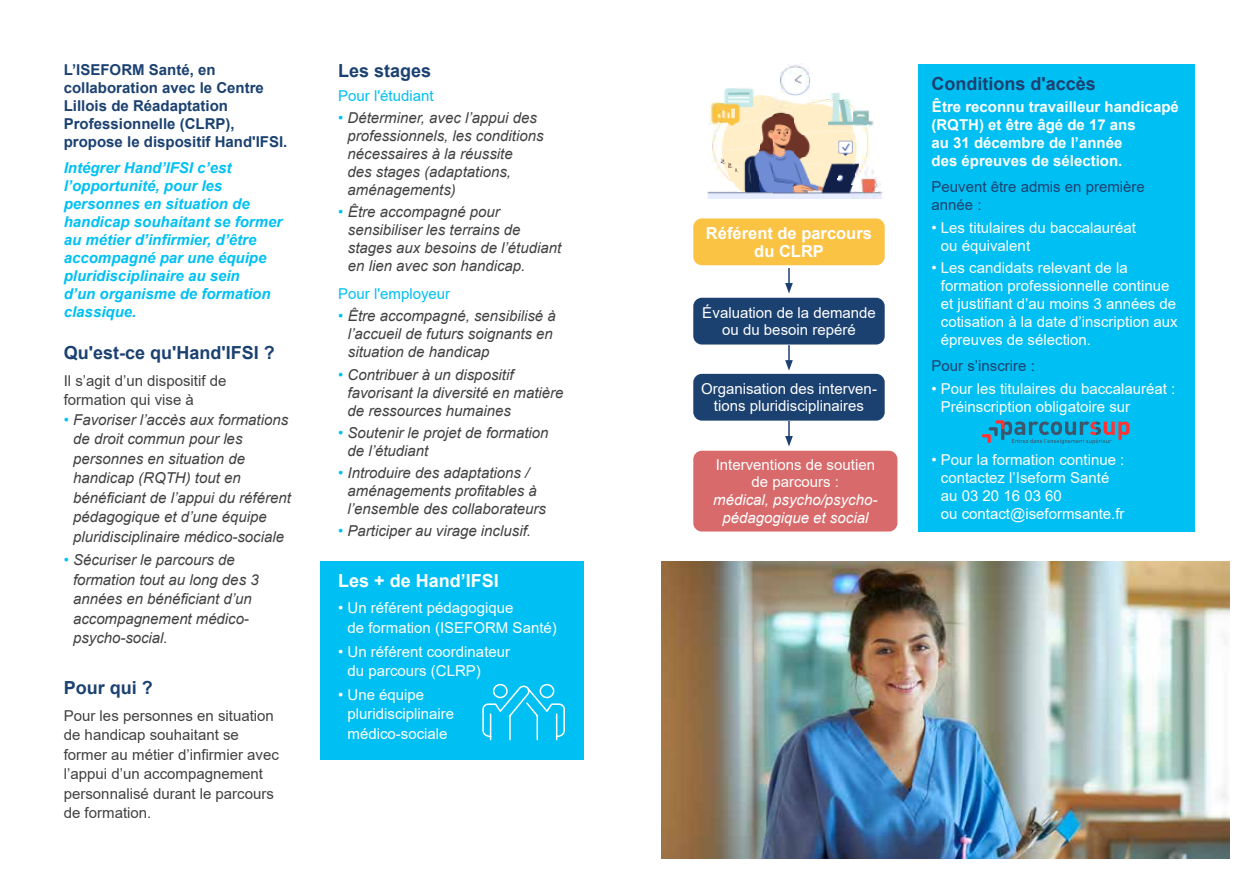
<style>
.page{position:relative;width:1259px;height:893px;background:#fff}
.page>*{position:absolute;margin:0;border:0;box-sizing:border-box;transform-origin:0 0}
.t1{font:700 18px "Arial";color:#1b4171}
.t2{font:700 18px "Arial";color:#fff}
.t3{font:700 16.5px/18px "Arial";color:#fff;text-align:center}
.t4{font:italic 15px/18px "Arial";color:#414042}
.t5{font:15px/18px "Arial";color:#fff}
.t6{font:italic 700 15px/18px "Arial";color:#00c0f3}
.t7{font:15px/19.5px "Arial";color:#414042}
.t8{font:700 15px/18px "Arial";color:#1b4171}
.t9{font:700 15px/18px "Arial";color:#fff}
.t10{font:15px/18px "Arial";color:#1b4171}
.t11{font:italic 15px/18px "Arial";color:#fff;text-align:center}
.t12{font:15px "Arial";color:#00c0f3}
.s1{color:#00c0f3}
</style>
<div class="page">
<div style="left:320px;top:561px;width:264px;height:199px;background:#00c0f3"></div>
<svg style="left:482px;top:683px;width:83px;height:58px"></svg>
<img style="left:661px;top:561px;width:568px;height:298px">
<div style="left:918px;top:64px;width:277px;height:467px;background:#00c0f3"></div>
<img style="left:707px;top:192px;width:66px;height:7px">
<img style="left:773px;top:114px;width:64px;height:85px">
<img style="left:837px;top:99px;width:15px;height:100px">
<img style="left:852px;top:192px;width:31px;height:7px">
<img style="left:738px;top:107px;width:21px;height:85px">
<img style="left:759px;top:96px;width:14px;height:96px">
<img style="left:859px;top:188px;width:18px;height:4px">
<img style="left:734px;top:88px;width:4px;height:100px">
<img style="left:731px;top:88px;width:3px;height:96px">
<img style="left:852px;top:106px;width:3px;height:79px">
<img style="left:727px;top:88px;width:4px;height:93px">
<img style="left:855px;top:163px;width:4px;height:15px">
<svg style="left:716px;top:160px;width:11px;height:18px"></svg>
<img style="left:723px;top:88px;width:4px;height:79px">
<img style="left:713px;top:130px;width:3px;height:32px">
<img style="left:720px;top:137px;width:3px;height:26px">
<svg style="left:859px;top:154px;width:19px;height:34px"></svg>
<img style="left:855px;top:142px;width:3px;height:18px">
<img style="left:866px;top:110px;width:4px;height:50px">
<img style="left:716px;top:103px;width:4px;height:29px">
<img style="left:862px;top:110px;width:4px;height:21px">
<img style="left:720px;top:103px;width:3px;height:24px">
<img style="left:855px;top:110px;width:7px;height:16px">
<svg style="left:870px;top:121px;width:3px;height:7px"></svg>
<img style="left:709px;top:103px;width:7px;height:21px">
<img style="left:773px;top:99px;width:18px;height:15px">
<img style="left:791px;top:103px;width:43px;height:11px">
<img style="left:834px;top:99px;width:4px;height:15px">
<img style="left:738px;top:89px;width:18px;height:18px">
<svg style="left:755px;top:96px;width:4px;height:11px"></svg>
<img style="left:812px;top:99px;width:22px;height:4px">
<svg style="left:830px;top:92px;width:11px;height:7px"></svg>
<img style="left:784px;top:67px;width:21px;height:29px">
<img style="left:780px;top:71px;width:4px;height:21px">
<img style="left:805px;top:68px;width:4px;height:24px">
<img style="left:738px;top:88px;width:12px;height:1px">
<img style="left:789px;top:65px;width:13px;height:2px">
<div style="left:693px;top:298px;width:191px;height:47px;background:#1b4171;border-radius:9px"></div>
<div style="left:693px;top:374px;width:191px;height:47px;background:#1b4171;border-radius:9px"></div>
<div style="left:693px;top:451px;width:204px;height:80px;background:#d86a6b;border-radius:9px"></div>
<div style="left:693px;top:218px;width:191px;height:47px;background:#fbc343;border-radius:9px"></div>
<svg style="left:785px;top:345px;width:8px;height:26px"></svg>
<svg style="left:785px;top:268px;width:8px;height:25px"></svg>
<svg style="left:785px;top:421px;width:8px;height:25px"></svg>
<svg style="left:982px;top:420px;width:147px;height:24px"></svg>
<p class="t8" style="left:64px;top:61px;width:225px">L’ISEFORM Santé, en collaboration avec le Centre<br>Lillois de Réadaptation<br>Professionnelle (CLRP), propose le dispositif Hand'IFSI.</p>
<p class="t6" style="left:64px;top:159px;width:220px">Intégrer Hand’IFSI c’est l’opportunité, pour les personnes en situation de handicap souhaitant se former au métier d’infirmier, d’être accompagné par une équipe pluridisciplinaire au sein<br>d’un organisme de formation classique.</p>
<p class="t1" style="left:64px;top:340px;width:212px">Qu'est-ce qu'Hand'IFSI ?</p>
<p class="t7" style="left:64px;top:371px;width:164px">Il s’agit d’un dispositif de formation qui vise à</p>
<p class="t4" style="left:73px;top:410px;width:219px;line-height:19.5px;text-indent:-9px"><span class="s1">•</span> Favoriser l’accès aux formations de droit commun pour les personnes en situation de handicap (RQTH) tout en bénéficiant de l’appui du référent pédagogique et d’une équipe pluridisciplinaire médico-sociale</p>
<p class="t4" style="left:73px;top:551px;width:187px;line-height:19.5px;text-indent:-9px"><span class="s1">•</span> Sécuriser le parcours de formation tout au long des 3 années en bénéficiant d’un accompagnement médico&shy;psycho-social.</p>
<p class="t1" style="left:64px;top:675px;width:91px">Pour qui ?</p>
<p class="t7" style="left:64px;top:706px;width:217px">Pour les personnes en situation de handicap souhaitant se former au métier d’infirmier avec l’appui d’un accompagnement personnalisé durant le parcours de formation.</p>
<p class="t1" style="left:338px;top:58px;width:95px">Les stages</p>
<p class="t12" style="left:338px;top:85px;width:97px">Pour l'étudiant</p>
<p class="t4" style="left:347px;top:109px;width:197px;text-indent:-9px"><span class="s1">•</span> Déterminer, avec l’appui des professionnels, les conditions nécessaires à la réussite<br>des stages (adaptations, aménagements)</p>
<p class="t4" style="left:348px;top:203px;width:215px;text-indent:-10px"><span class="s1">•</span> Être accompagné pour sensibiliser les terrains de stages aux besoins de l’étudiant en lien avec son handicap.</p>
<p class="t12" style="left:338px;top:284px;width:114px">Pour l'employeur</p>
<p class="t4" style="left:348px;top:307px;width:209px;text-indent:-10px"><span class="s1">•</span> Être accompagné, sensibilisé à l’accueil de futurs soignants en situation de handicap</p>
<p class="t4" style="left:347px;top:366px;width:217px;text-indent:-9px"><span class="s1">•</span> Contribuer à un dispositif favorisant la diversité en matière de ressources humaines</p>
<p class="t4" style="left:347px;top:424px;width:202px;text-indent:-9px"><span class="s1">•</span> Soutenir le projet de formation de l’étudiant</p>
<p class="t4" style="left:347px;top:464px;width:200px;text-indent:-9px"><span class="s1">•</span> Introduire des adaptations / aménagements profitables à l’ensemble des collaborateurs</p>
<p class="t4" style="left:338px;top:522px;width:194px"><span class="s1">•</span> Participer au virage inclusif.</p>
<p class="t2" style="left:338px;top:568px;width:162px">Les + de Hand’IFSI</p>
<p class="t5" style="left:347px;top:598px;width:211px;line-height:19.5px;text-indent:-9px">• Un référent pédagogique<br>de formation (ISEFORM Santé)</p>
<p class="t5" style="left:347px;top:642px;width:164px;line-height:19.5px;text-indent:-9px">• Un référent coordinateur du parcours (CLRP)</p>
<p class="t5" style="left:347px;top:685px;width:108px;line-height:19.5px;text-indent:-9px">• Une équipe pluridisciplinaire médico-sociale</p>
<p class="t3" style="left:706px;top:224px;width:167px">Référent de parcours du CLRP</p>
<p class="t5" style="left:702px;top:305px;width:175px;line-height:16.5px;text-align:center">Évaluation de la demande ou du besoin repéré</p>
<p class="t5" style="left:701px;top:381px;width:177px;line-height:16.5px;text-align:center">Organisation des interven&shy;tions pluridisciplinaires</p>
<p class="t5" style="left:715px;top:457px;width:161px;line-height:16.5px;text-align:center">Interventions de soutien de parcours :</p>
<p class="t11" style="left:713px;top:491px;width:166px">médical, psycho/psycho&shy;pédagogique et social</p>
<p class="t1" style="left:931px;top:71px;width:166px">Conditions d'accès</p>
<p class="t9" style="left:931px;top:98px;width:249px">Être reconnu travailleur handicapé (RQTH) et être âgé de 17 ans<br>au 31 décembre de l’année<br>des épreuves de sélection.</p>
<p class="t10" style="left:931px;top:178px;width:215px">Peuvent être admis en première année :</p>
<p class="t5" style="left:941px;top:218px;width:197px;text-indent:-9px">• Les titulaires du baccalauréat ou équivalent</p>
<p class="t5" style="left:941px;top:259px;width:238px;text-indent:-9px">• Les candidats relevant de la formation professionnelle continue et justifiant d’au moins 3 années de cotisation à la date d’inscription aux épreuves de sélection.</p>
<p class="t10" style="left:931px;top:357px;width:105px">Pour s’inscrire :</p>
<p class="t5" style="left:941px;top:379px;width:236px;text-indent:-9px">• Pour les titulaires du baccalauréat :<br>Préinscription obligatoire sur</p>
<p class="t5" style="left:941px;top:450px;width:185px;text-indent:-9px">• Pour la formation continue : contactez l’Iseform Santé au 03 20 16 03 60<br>ou contact@iseformsante.fr</p>
</div>
